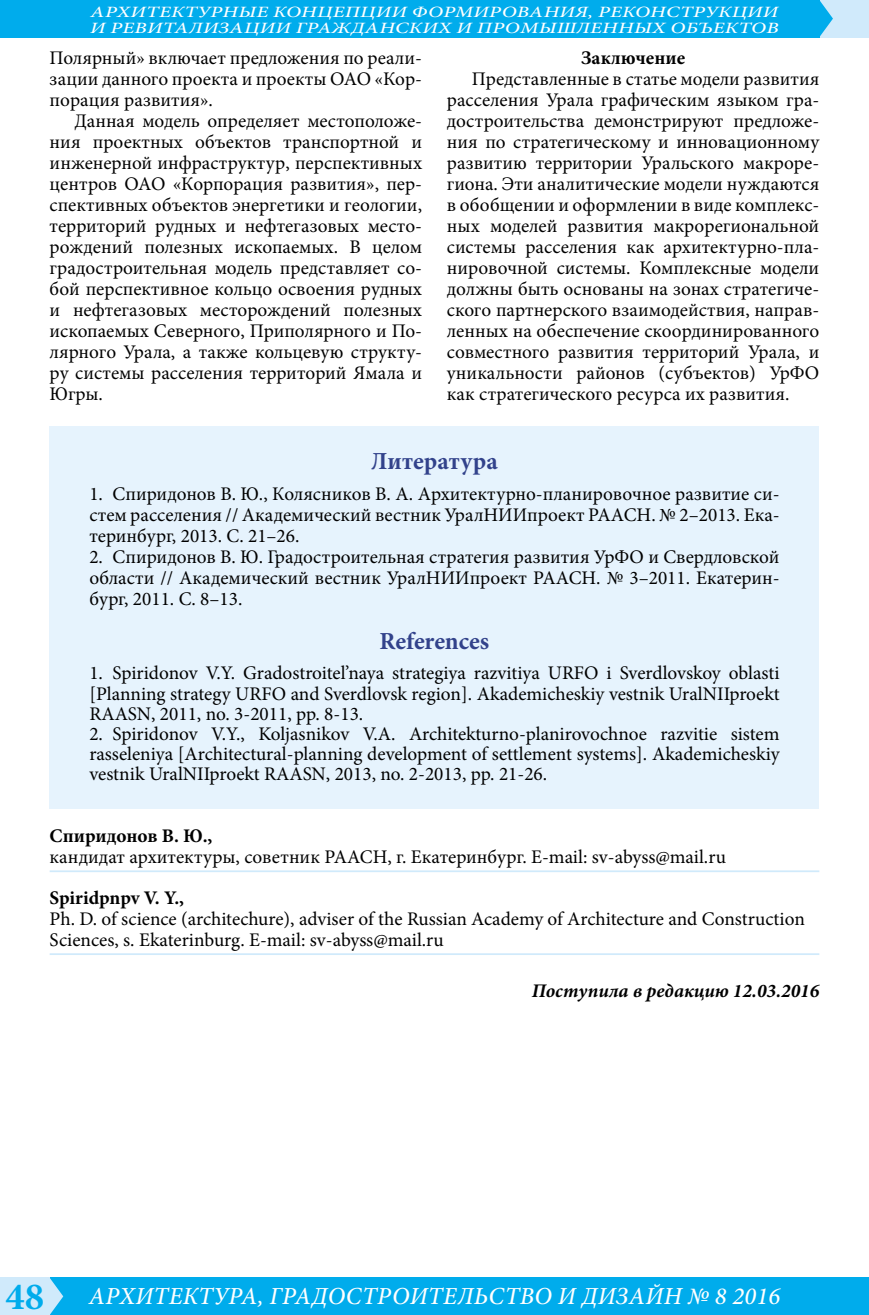
<style>
.page{position:relative;width:869px;height:1315px;background:#fff}
.page>*{position:absolute;margin:0;border:0;box-sizing:border-box;transform-origin:0 0}
.t1{font:italic 500 24.5px "Minion Pro";letter-spacing:.01em;color:#fff}
.Литература_заголовок{font:700 24.5px "Minion Pro";color:#32428b}
.Авторы_в_конце_регал{font:19.25px/21px "Minion Pro";color:#000;text-align:justify}
.Авторы_в_конце_стать{font:700 19.25px "Minion Pro";letter-spacing:-.005em;color:#000}
.Авторы_в_конце_Посту{font:italic 700 19.25px "Minion Pro";color:#000}
.Жирный_по_центру{font:700 19.25px "Minion Pro";color:#000}
.t2{font:italic 500 15.75px/15.8px "Minion Pro";letter-spacing:.01em;color:#fff;scale:1.33 1}
.s1{font-weight:700;font-style:normal;font-size:38.5px;color:#00acec}
</style>
<div class="page">
<div style="left:46px;top:1277px;width:822px;height:38px;background:#00acec"></div>
<div style="left:819px;top:0;width:49px;height:37px;background:#d0eafb"></div>
<div style="left:0;top:1277px;width:50px;height:38px;background:#d0eafb"></div>
<div style="left:0;top:0;width:819px;height:37px;background:#00acec"></div>
<svg style="left:50px;top:1278px;width:13px;height:37px"></svg>
<svg style="left:819px;top:0;width:13px;height:37px"></svg>
<div style="left:50px;top:426px;width:769px;height:382px;background:#e6f3fd"></div>
<hr style="left:50px;top:870px;width:769px;height:2px;background:#d0eafb">
<hr style="left:50px;top:953px;width:769px;height:2px;background:#d0eafb">
<p class="t2" style="left:90px;top:4px;width:519px">АРХИТЕКТУРНЫЕ КОНЦЕПЦИИ ФОРМИРОВАНИЯ, РЕКОНСТРУКЦИИ<br>И РЕВИТАЛИЗАЦИИ ГРАЖДАНСКИХ И ПРОМЫШЛЕННЫХ ОБЪЕКТОВ</p>
<p class="Авторы_в_конце_регал" style="left:50px;top:47px;width:374px">Полярный» включает предложения по реали&shy;зации данного проекта и проекты ОАО «Кор&shy;порация развития».</p>
<p class="Авторы_в_конце_регал" style="left:50px;top:110px;width:374px;text-indent:25px">Данная модель определяет местоположе&shy;ния проектных объектов транспортной и инженерной инфраструктур, перспективных центров ОАО «Корпорация развития», пер&shy;спективных объектов энергетики и геологии, территорий рудных и нефтегазовых место&shy;рождений полезных ископаемых. В целом градостроительная модель представляет со&shy;бой перспективное кольцо освоения рудных и нефтегазовых месторождений полезных ископаемых Северного, Приполярного и По&shy;лярного Урала, а также кольцевую структу&shy;ру системы расселения территорий Ямала и Югры.</p>
<p class="Жирный_по_центру" style="left:580px;top:44px;width:106px">Заключение</p>
<p class="Авторы_в_конце_регал" style="left:446px;top:68px;width:374px;text-indent:25px">Представленные в статье модели развития расселения Урала графическим языком гра&shy;достроительства демонстрируют предложе&shy;ния по стратегическому и инновационному развитию территории Уральского макроре&shy;гиона. Эти аналитические модели нуждаются в обобщении и оформлении в виде комплекс&shy;ных моделей развития макрорегиональной системы расселения как архитектурно-пла&shy;нировочной системы. Комплексные модели должны быть основаны на зонах стратегиче&shy;ского партнерского взаимодействия, направ&shy;ленных на обеспечение скоординированного совместного развития территорий Урала, и уникальности районов (субъектов) УрФО как стратегического ресурса их развития.</p>
<p class="Литература_заголовок" style="left:371px;top:444px;width:128px">Литература</p>
<p class="Авторы_в_конце_регал" style="left:89px;top:483px;width:691px">1. Спиридонов В. Ю., Колясников В. А. Архитектурно-планировочное развитие си&shy;стем расселения // Академический вестник УралНИИпроект РААСН. № 2–2013. Ека&shy;теринбург, 2013. С. 21–26.</p>
<p class="Авторы_в_конце_регал" style="left:89px;top:546px;width:691px">2. Спиридонов В. Ю. Градостроительная стратегия развития УрФО и Свердловской области // Академический вестник УралНИИпроект РААСН. № 3–2011. Екатерин&shy;бург, 2011. С. 8–13.</p>
<p class="Литература_заголовок" style="left:379px;top:624px;width:111px">References</p>
<p class="Авторы_в_конце_регал" style="left:89px;top:663px;width:691px;line-height:20.1px">1. Spiridonov V.Y. Gradostroitel’naya strategiya razvitiya URFO i Sverdlovskoy oblasti [Planning strategy URFO and Sverdlovsk region]. Akademicheskiy vestnik UralNIIproekt RAASN, 2011, no. 3-2011, pp. 8-13.</p>
<p class="Авторы_в_конце_регал" style="left:89px;top:723px;width:691px;line-height:20.1px">2. Spiridonov V.Y., Koljasnikov V.A. Architekturno-planirovochnoe razvitie sistem rasseleniya [Architectural-planning development of settlement systems]. Akademicheskiy vestnik UralNIIproekt RAASN, 2013, no. 2-2013, pp. 21-26.</p>
<p class="Авторы_в_конце_стать" style="left:50px;top:822px;width:164px">Спиридонов В. Ю.,</p>
<p class="Авторы_в_конце_регал" style="left:50px;top:846px;width:677px">кандидат архитектуры, советник РААСН, г. Екатеринбург. E-mail: sv-abyss@mail.ru</p>
<p class="Авторы_в_конце_стать" style="left:50px;top:884px;width:136px">Spiridpnpv V. Y.,</p>
<p class="Авторы_в_конце_регал" style="left:50px;top:908px;width:756px">Ph. D. of science (architechure), adviser of the Russian Academy of Architecture and Construction<br>Sciences, s. Ekaterinburg. E-mail: sv-abyss@mail.ru</p>
<p class="Авторы_в_конце_Посту" style="left:531px;top:976px;width:289px">Поступила в редакцию 12.03.2016</p>
<p class="t1" style="left:6px;top:1279px;width:775px"><span class="s1">48</span> АРХИТЕКТУРА, ГРАДОСТРОИТЕЛЬСТВО И ДИЗАЙН № 8 2016</p>
</div>
